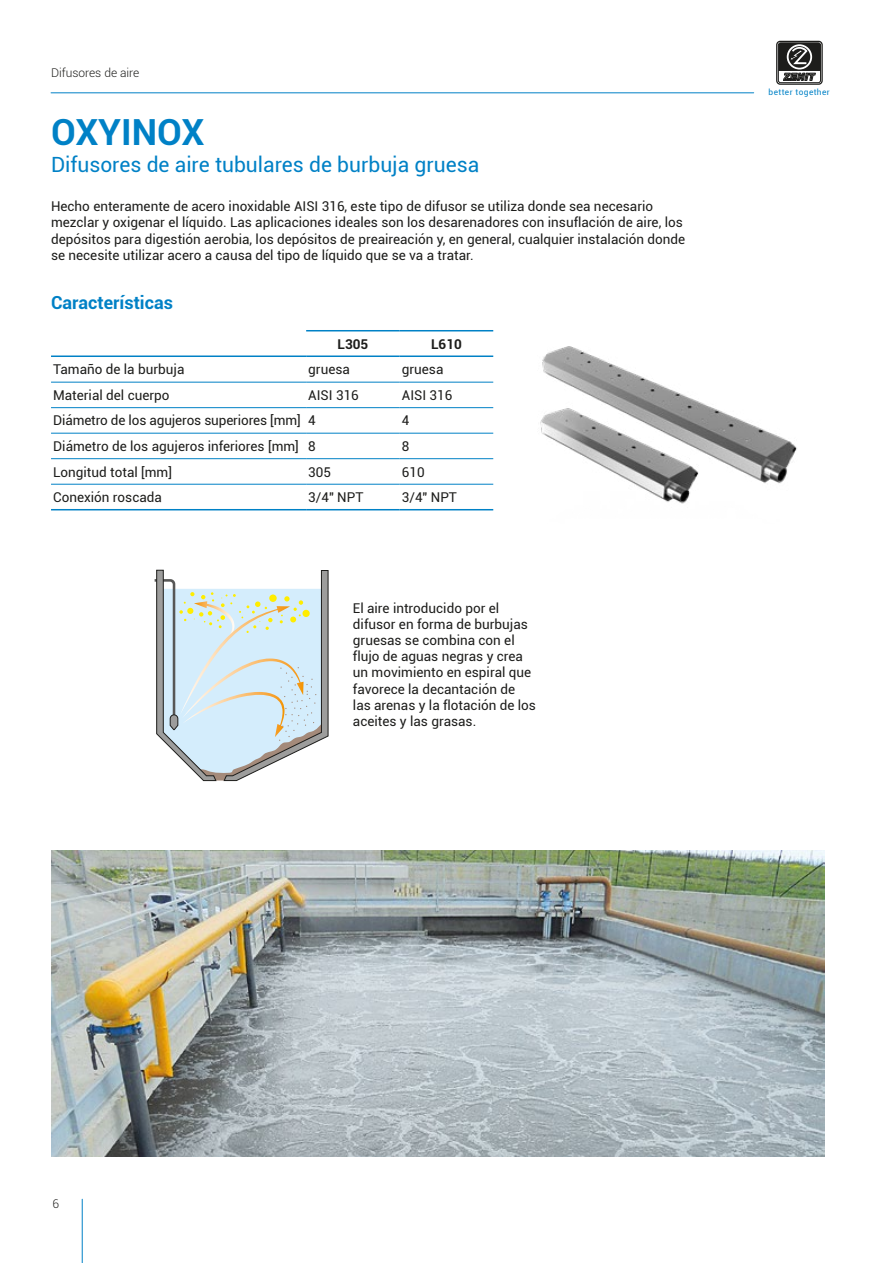
<style>
.page{position:relative;width:893px;height:1263px;background:#fff}
.page>*{position:absolute;margin:0;border:0;box-sizing:border-box;transform-origin:0 0}
.t1{font:700 36px "Roboto";color:#0081c6}
.t2{font:21px "Roboto";color:#0081c6}
.t3{font:700 18px "Roboto";color:#0081c6}
.t4{font:13.5px/16.2px "Roboto";color:#1d1d1b}
.t5{font:700 13.5px "Roboto";color:#1d1d1b}
.t6{font:300 12px "Roboto";color:#1d1d1b}
.t7{font:8.25px "Roboto";letter-spacing:.05em;color:#0082c7}
</style>
<div class="page">
<hr style="left:82px;top:1199px;width:1px;height:64px;background:#0081c6">
<hr style="left:51px;top:92px;width:703px;height:1px;background:#0081c6">
<div style="left:776px;top:41px;width:47px;height:44px;border:1px solid #1d1d1b;border-radius:3px"></div>
<div style="left:778px;top:43px;width:43px;height:40px;border:1px solid #1d1d1b;border-radius:2px"></div>
<svg style="left:778px;top:43px;width:42px;height:38px"></svg>
<img style="left:51px;top:850px;width:774px;height:307px">
<svg style="left:155px;top:570px;width:173px;height:211px"></svg>
<img style="left:540px;top:346px;width:257px;height:158px">
<hr style="left:51px;top:355px;width:255px;height:2px;background:#0081c6">
<hr style="left:306px;top:330px;width:94px;height:1px;background:#0081c6">
<hr style="left:306px;top:355px;width:94px;height:2px;background:#0081c6">
<hr style="left:400px;top:330px;width:93px;height:1px;background:#0081c6">
<hr style="left:400px;top:355px;width:93px;height:2px;background:#0081c6">
<hr style="left:51px;top:382px;width:255px;height:1px;background:#0081c6">
<hr style="left:306px;top:382px;width:94px;height:1px;background:#0081c6">
<hr style="left:400px;top:382px;width:93px;height:1px;background:#0081c6">
<hr style="left:51px;top:407px;width:255px;height:1px;background:#0081c6">
<hr style="left:306px;top:407px;width:94px;height:1px;background:#0081c6">
<hr style="left:400px;top:407px;width:93px;height:1px;background:#0081c6">
<hr style="left:51px;top:433px;width:255px;height:1px;background:#0081c6">
<hr style="left:51px;top:458px;width:255px;height:1px;background:#0081c6">
<hr style="left:306px;top:433px;width:94px;height:1px;background:#0081c6">
<hr style="left:306px;top:458px;width:94px;height:1px;background:#0081c6">
<hr style="left:400px;top:433px;width:93px;height:1px;background:#0081c6">
<hr style="left:400px;top:458px;width:93px;height:1px;background:#0081c6">
<hr style="left:51px;top:484px;width:255px;height:1px;background:#0081c6">
<hr style="left:51px;top:509px;width:255px;height:1px;background:#0081c6">
<hr style="left:306px;top:484px;width:94px;height:1px;background:#0081c6">
<hr style="left:306px;top:509px;width:94px;height:1px;background:#0081c6">
<hr style="left:400px;top:484px;width:93px;height:1px;background:#0081c6">
<hr style="left:400px;top:509px;width:93px;height:1px;background:#0081c6">
<p class="t6" style="left:51px;top:64px;width:90px">Difusores de aire</p>
<p class="t1" style="left:51px;top:107px;width:155px">OXYINOX</p>
<p class="t2" style="left:51px;top:149px;width:430px">Difusores de aire tubulares de burbuja gruesa</p>
<p class="t4" style="left:51px;top:198px;width:636px">Hecho enteramente de acero inoxidable AISI 316, este tipo de difusor se utiliza donde sea necesario mezclar y oxigenar el líquido. Las aplicaciones ideales son los desarenadores con insuflación de aire, los depósitos para digestión aerobia, los depósitos de preaireación y, en general, cualquier instalación donde se necesite utilizar acero a causa del tipo de líquido que se va a tratar.</p>
<p class="t3" style="left:51px;top:290px;width:123px">Características</p>
<p class="t5" style="left:338px;top:334px;width:32px">L305</p>
<p class="t5" style="left:431px;top:334px;width:32px">L610</p>
<p class="t4" style="left:53px;top:361px;width:133px">Tamaño de la burbuja</p>
<p class="t4" style="left:308px;top:361px;width:43px">gruesa</p>
<p class="t4" style="left:402px;top:361px;width:43px">gruesa</p>
<p class="t4" style="left:53px;top:387px;width:118px">Material del cuerpo</p>
<p class="t4" style="left:308px;top:387px;width:52px">AISI 316</p>
<p class="t4" style="left:402px;top:387px;width:52px">AISI 316</p>
<p class="t4" style="left:53px;top:412px;width:249px">Diámetro de los agujeros superiores [mm]</p>
<p class="t4" style="left:308px;top:412px;width:9px">4</p>
<p class="t4" style="left:402px;top:412px;width:9px">4</p>
<p class="t4" style="left:53px;top:438px;width:247px">Diámetro de los agujeros inferiores [mm]</p>
<p class="t4" style="left:308px;top:438px;width:9px">8</p>
<p class="t4" style="left:402px;top:438px;width:9px">8</p>
<p class="t4" style="left:53px;top:463px;width:120px">Longitud total [mm]</p>
<p class="t4" style="left:308px;top:463px;width:24px">305</p>
<p class="t4" style="left:402px;top:463px;width:24px">610</p>
<p class="t4" style="left:53px;top:489px;width:110px">Conexión roscada</p>
<p class="t4" style="left:308px;top:489px;width:57px">3/4" NPT</p>
<p class="t4" style="left:402px;top:489px;width:57px">3/4" NPT</p>
<p class="t4" style="left:353px;top:599px;width:185px">El aire introducido por el difusor en forma de burbujas gruesas se combina con el flujo de aguas negras y crea un movimiento en espiral que favorece la decantación de las arenas y la flotación de los aceites y las grasas.</p>
<p class="t7" style="left:769px;top:86px;width:63px">better together</p>
<p class="t6" style="left:52px;top:1195px;width:8px">6</p>
</div>
